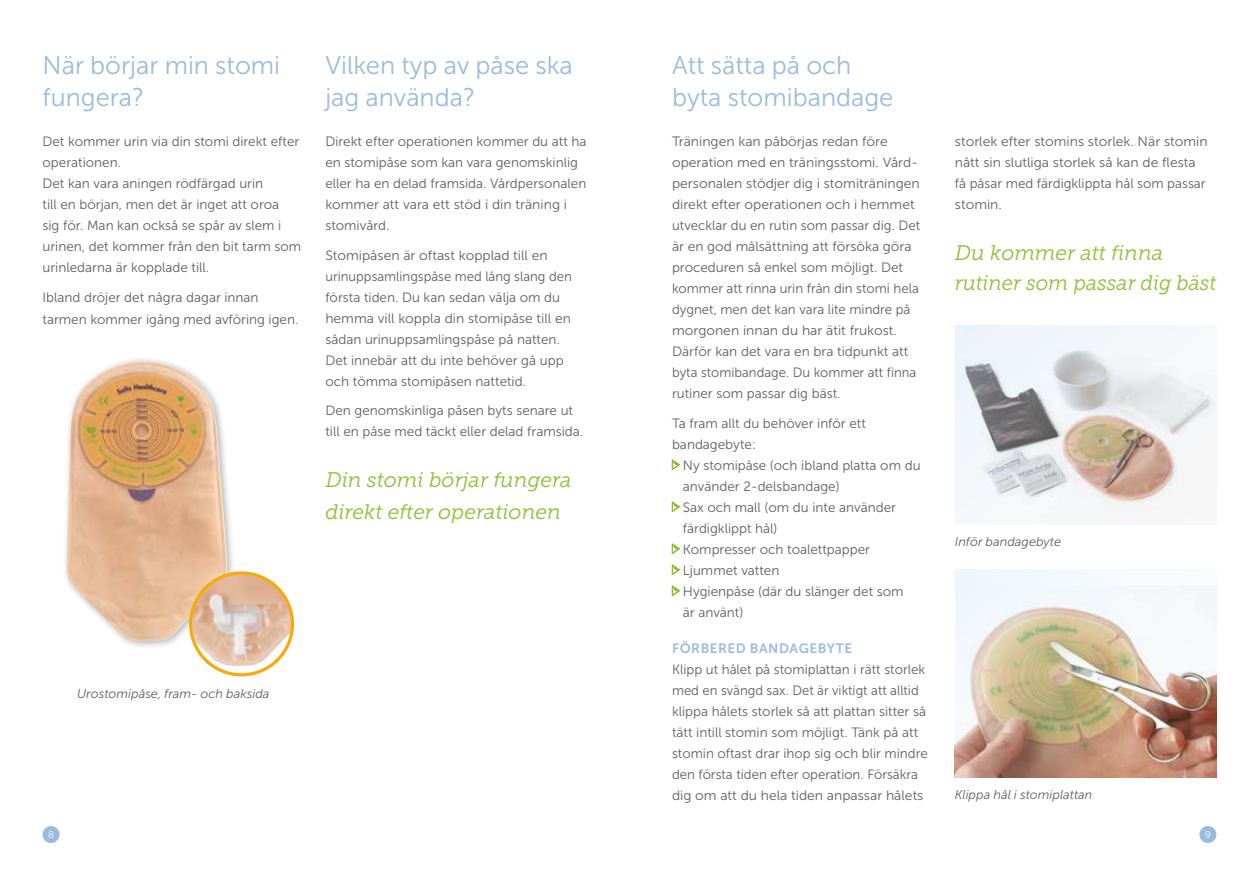
<style>
.page{position:relative;width:1259px;height:893px;background:#fff}
.page>*{position:absolute;margin:0;border:0;box-sizing:border-box;transform-origin:0 0}
.t1{font:25.5px/31.5px "Museo Sans 300";color:#98bbdf}
.t2{font:italic 21px/31.5px "Museo Slab 300";color:#8cbf30}
.t3{font:13.5px/21px "Museo Sans 300";color:#5f5e5e}
.t4{font:13.5px "Museo Sans 700";letter-spacing:.04em;color:#98bbdf}
.t5{font:italic 12.75px "Museo Sans 300";color:#5f5e5e}
.t6{font:9.75px "Museo Sans 300";color:#fff}
</style>
<div class="page">
<div style="left:1199px;top:826px;width:17px;height:17px;background:#98bbdf;border-radius:50%"></div>
<div style="left:43px;top:826px;width:17px;height:17px;background:#98bbdf;border-radius:50%"></div>
<div style="left:62px;top:356px;width:174px;height:294px;background:#000;opacity:.3"></div>
<img style="left:67px;top:361px;width:161px;height:281px">
<img style="left:191px;top:573px;width:101px;height:93px">
<div style="left:189px;top:571px;width:105px;height:105px;border:3px solid #f8ab08;border-radius:50%"></div>
<img style="left:955px;top:569px;width:261px;height:209px">
<svg style="left:672px;top:459px;width:7px;height:11px"></svg>
<svg style="left:672px;top:501px;width:7px;height:11px"></svg>
<svg style="left:672px;top:543px;width:7px;height:11px"></svg>
<svg style="left:672px;top:564px;width:7px;height:11px"></svg>
<svg style="left:672px;top:585px;width:7px;height:11px"></svg>
<svg style="left:955px;top:325px;width:261px;height:194px;fill:#eff4f7"></svg>
<h1 class="t1" style="left:43px;top:50px;width:239px">När börjar min stomi fungera?</h1>
<p class="t3" style="left:43px;top:131px;width:260px">Det kommer urin via din stomi direkt efter operationen.<br>Det kan vara aningen rödfärgad urin<br>till en början, men det är inget att oroa<br>sig för. Man kan också se spår av slem i urinen, det kommer från den bit tarm som urinledarna är kopplade till.</p>
<p class="t3" style="left:43px;top:286px;width:257px;line-height:22.5px">Ibland dröjer det några dagar innan tarmen kommer igång med avföring igen.</p>
<h1 class="t1" style="left:325px;top:50px;width:249px">Vilken typ av påse ska jag använda?</h1>
<p class="t3" style="left:325px;top:131px;width:263px">Direkt efter operationen kommer du att ha en stomipåse som kan vara genomskinlig eller ha en delad framsida. Vårdpersonalen kommer att vara ett stöd i din träning i stomivård.</p>
<p class="t3" style="left:325px;top:245px;width:248px">Stomipåsen är oftast kopplad till en urinuppsamlingspåse med lång slang den första tiden. Du kan sedan välja om du hemma vill koppla din stomipåse till en sådan urinuppsamlingspåse på natten.<br>Det innebär att du inte behöver gå upp och tömma stomipåsen nattetid.</p>
<p class="t3" style="left:325px;top:400px;width:259px">Den genomskinliga påsen byts senare ut till en påse med täckt eller delad framsida.</p>
<h2 class="t2" style="left:325px;top:465px;width:248px">Din stomi börjar fungera direkt efter operationen</h2>
<p class="t5" style="left:77px;top:687px;width:194px">Urostomipåse, fram- och baksida</p>
<h1 class="t1" style="left:672px;top:50px;width:223px">Att sätta på och byta stomibandage</h1>
<p class="t3" style="left:672px;top:131px;width:250px">Träningen kan påbörjas redan före operation med en träningsstomi. Vård&shy;personalen stödjer dig i stomiträningen direkt efter operationen och i hemmet utvecklar du en rutin som passar dig. Det är en god målsättning att försöka göra proceduren så enkel som möjligt. Det kommer att rinna urin från din stomi hela dygnet, men det kan vara lite mindre på morgonen innan du har ätit frukost.<br>Därför kan det vara en bra tidpunkt att byta stomibandage. Du kommer att finna rutiner som passar dig bäst.</p>
<p class="t3" style="left:672px;top:412px;width:195px">Ta fram allt du behöver inför ett bandagebyte:</p>
<p class="t3" style="left:683px;top:455px;width:239px">Ny stomipåse (och ibland platta om du använder 2-delsbandage)<br>Sax och mall (om du inte använder färdigklippt hål)<br>Kompresser och toalettpapper<br>Ljummet vatten<br>Hygienpåse (där du slänger det som<br>är använt)</p>
<p class="t4" style="left:672px;top:640px;width:182px">FÖRBERED BANDAGEBYTE</p>
<p class="t3" style="left:672px;top:659px;width:257px">Klipp ut hålet på stomiplattan i rätt storlek med en svängd sax. Det är viktigt att alltid klippa hålets storlek så att plattan sitter så tätt intill stomin som möjligt. Tänk på att stomin oftast drar ihop sig och blir mindre den första tiden efter operation. Försäkra dig om att du hela tiden anpassar hålets</p>
<p class="t3" style="left:955px;top:131px;width:254px">storlek efter stomins storlek. När stomin nått sin slutliga storlek så kan de flesta få påsar med färdigklippta hål som passar stomin.</p>
<h2 class="t2" style="left:955px;top:238px;width:263px;line-height:30px">Du kommer att finna rutiner som passar dig bäst</h2>
<p class="t5" style="left:955px;top:535px;width:108px">Inför bandagebyte</p>
<p class="t5" style="left:955px;top:788px;width:139px">Klippa hål i stomiplattan</p>
<p class="t6" style="left:48px;top:829px;width:7px">8</p>
<p class="t6" style="left:1205px;top:829px;width:7px">9</p>
</div>
